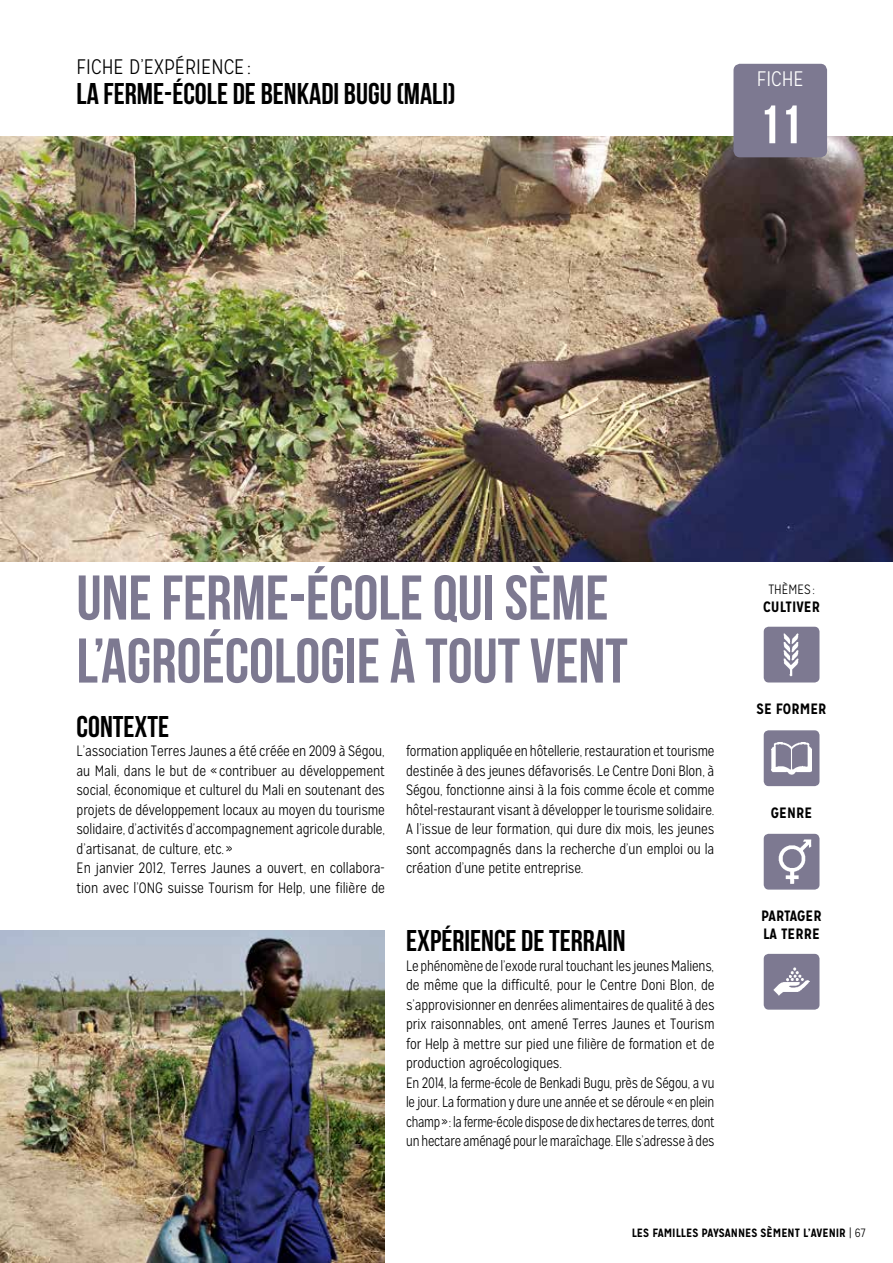
<style>
.page{position:relative;width:893px;height:1263px;background:#fff}
.page>*{position:absolute;margin:0;border:0;box-sizing:border-box;transform-origin:0 0}
.t1{font:63px/63px "Bebas Neue";color:#7d7991}
.t2{font:54px "Bebas Neue";color:#fff}
.t3{font:30px "Bebas Neue";color:#000}
.t4{font:300 21px "Mission Gothic";color:#000}
.t5{font:300 21px "Mission Gothic";color:#fff}
.t6{font:300 15px/19.5px "Mission Gothic";letter-spacing:-.005em;color:#000;scale:.93 1}
.t7{font:300 15px/19.5px "Mission Gothic";letter-spacing:-.005em;color:#000;scale:.95 1}
.t8{font:300 15px/19.5px "Mission Gothic";letter-spacing:-.005em;color:#000;text-align:justify;scale:.94 1}
.t9{font:700 15px/18px "Mission Gothic";color:#000}
.t10{font:300 13.5px "Mission Gothic";color:#000}
.t11{font:700 12px "Mission Gothic";color:#000}
.s1{font-weight:300}
</style>
<div class="page">
<img style="left:0;top:136px;width:893px;height:425px">
<div style="left:734px;top:65px;width:92px;height:91px;background:#7d7991;border-radius:6px"></div>
<div style="left:733px;top:64px;width:94px;height:93px;border:2px solid #7d7991;border-radius:6px"></div>
<div style="left:764px;top:627px;width:55px;height:55px;background:#7d7991;border-radius:4px"></div>
<img style="left:783px;top:633px;width:16px;height:44px">
<div style="left:764px;top:627px;width:55px;height:55px;border:2px solid #7d7991;border-radius:4px"></div>
<div style="left:764px;top:731px;width:55px;height:54px;background:#7d7991;border-radius:4px"></div>
<img style="left:771px;top:742px;width:41px;height:33px">
<div style="left:764px;top:730px;width:55px;height:56px;border:2px solid #7d7991;border-radius:4px"></div>
<div style="left:764px;top:834px;width:55px;height:55px;background:#7d7991;border-radius:4px"></div>
<img style="left:778px;top:839px;width:34px;height:45px">
<div style="left:764px;top:834px;width:55px;height:55px;border:2px solid #7d7991;border-radius:4px"></div>
<div style="left:764px;top:954px;width:55px;height:55px;background:#7d7991;border-radius:4px"></div>
<img style="left:773px;top:968px;width:37px;height:28px">
<div style="left:764px;top:954px;width:55px;height:56px;border:2px solid #7d7991;border-radius:4px"></div>
<img style="left:0;top:930px;width:385px;height:333px">
<h3 class="t4" style="left:77px;top:54px;width:176px">FICHE D’EXPÉRIENCE :</h3>
<h3 class="t3" style="left:77px;top:77px;width:381px">LA FERME-ÉCOLE DE BENKADI BUGU (MALI)</h3>
<h3 class="t5" style="left:757px;top:67px;width:49px">FICHE</h3>
<h2 class="t2" style="left:759px;top:95px;width:44px">11</h2>
<h1 class="t1" style="left:77px;top:565px;width:553px">UNE FERME-ÉCOLE QUI SÈME<br>L’AGROÉCOLOGIE À TOUT VENT</h1>
<h3 class="t3" style="left:77px;top:710px;width:94px">CONTEXTE</h3>
<p class="t7" style="left:77px;top:741px;width:326px">L’association Terres Jaunes a été créée en 2009 à Ségou, au Mali, dans le but de «contribuer au développement social, économique et culturel du Mali en soutenant des projets de développement locaux au moyen du tourisme solidaire, d’activités d’accompagnement agricole durable, d’artisanat, de culture, etc.»<br>En janvier 2012, Terres Jaunes a ouvert, en collabora&shy;tion avec l’ONG suisse Tourism for Help, une filière de</p>
<p class="t8" style="left:406px;top:741px;width:330px">formation appliquée en hôtellerie, restauration et tourisme destinée à des jeunes défavorisés. Le Centre Doni Blon, à Ségou, fonctionne ainsi à la fois comme école et comme hôtel-restaurant visant à développer le tourisme solidaire.<br>A l’issue de leur formation, qui dure dix mois, les jeunes sont accompagnés dans la recherche d’un emploi ou la création d’une petite entreprise.</p>
<h3 class="t3" style="left:406px;top:924px;width:221px">EXPÉRIENCE DE TERRAIN</h3>
<p class="t6" style="left:406px;top:956px;width:333px">Le phénomène de l’exode rural touchant les jeunes Maliens, de même que la difficulté, pour le Centre Doni Blon, de s’approvisionner en denrées alimentaires de qualité à des prix raisonnables, ont amené Terres Jaunes et Tourism for Help à mettre sur pied une filière de formation et de production agroécologiques.<br>En 2014, la ferme-école de Benkadi Bugu, près de Ségou, a vu le jour. La formation y dure une année et se déroule «en plein champ»: la ferme-école dispose de dix hectares de terres, dont un hectare aménagé pour le maraîchage. Elle s’adresse à des</p>
<p class="t10" style="left:768px;top:582px;width:48px">THÈMES :</p>
<p class="t9" style="left:763px;top:598px;width:59px">CULTIVER</p>
<p class="t9" style="left:756px;top:700px;width:72px">SE FORMER</p>
<p class="t9" style="left:771px;top:803px;width:43px">GENRE</p>
<p class="t9" style="left:761px;top:907px;width:62px">PARTAGER<br>LA TERRE</p>
<p class="t11" style="left:632px;top:1225px;width:235px">LES FAMILLES PAYSANNES SÈMENT L’AVENIR <span class="s1">| 67</span></p>
</div>
